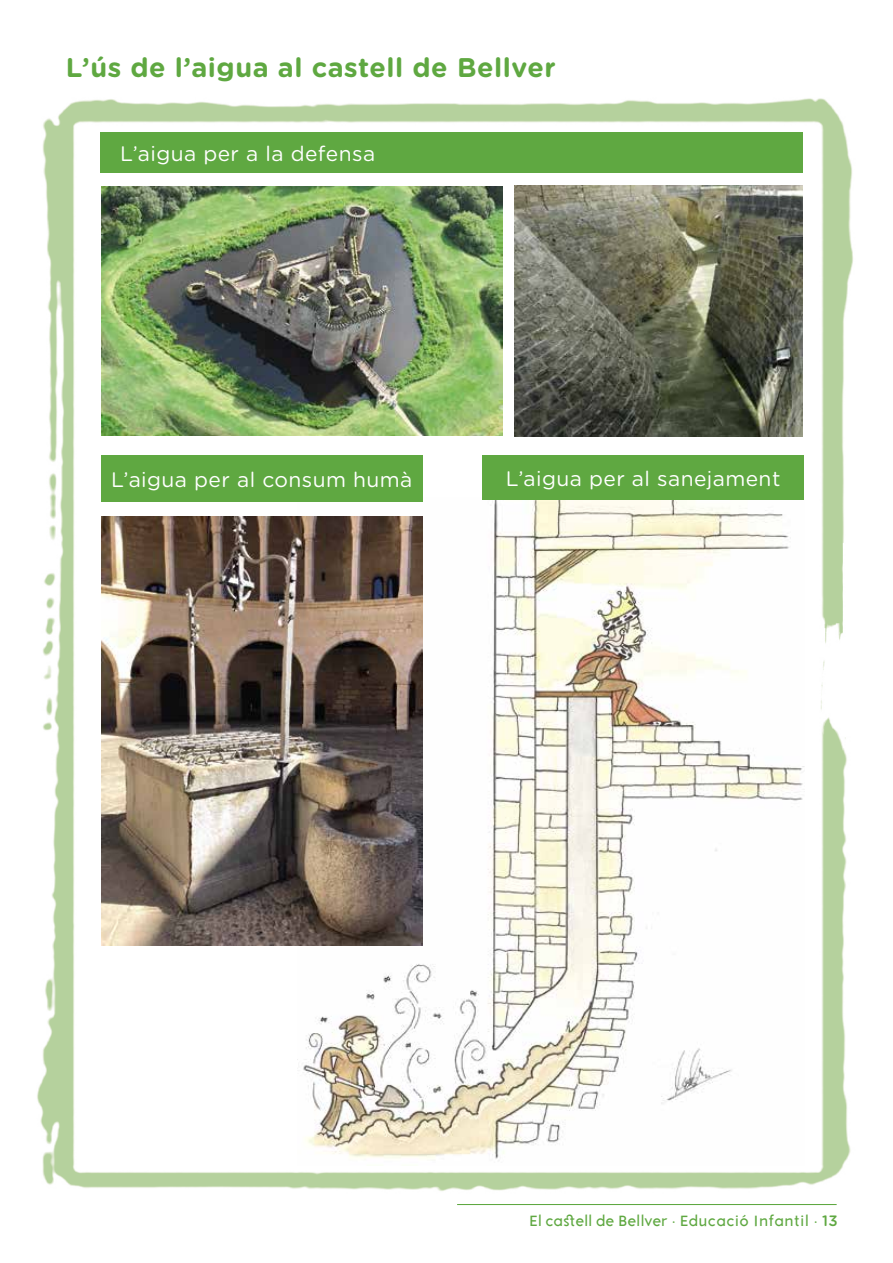
<style>
.page{position:relative;width:893px;height:1263px;background:#fff}
.page>*{position:absolute;margin:0;border:0;box-sizing:border-box;transform-origin:0 0}
.t1{font:700 27px "Gotham Rounded";letter-spacing:.02em;color:#5fa841}
.t2{font:21px "Gotham Rounded";letter-spacing:.02em;color:#fff}
.t3{font:15px "Aron Grotesque";letter-spacing:.03em;color:#5fa841}
.s1{font-family:"Gotham Rounded";font-weight:500}
</style>
<div class="page">
<hr style="left:457px;top:1204px;width:380px;height:1px;background:#5fa841">
<img style="left:37px;top:98px;width:816px;height:1093px">
<img style="left:298px;top:497px;width:506px;height:668px">
<img style="left:101px;top:186px;width:402px;height:250px">
<img style="left:514px;top:186px;width:288px;height:250px">
<div style="left:483px;top:455px;width:321px;height:45px;background:#5fa841"></div>
<div style="left:101px;top:455px;width:321px;height:47px;background:#5fa841"></div>
<div style="left:100px;top:133px;width:703px;height:40px;background:#5fa841"></div>
<img style="left:101px;top:517px;width:322px;height:428px">
<p class="t1" style="left:66px;top:48px;width:491px">L’ús de l’aigua al castell de Bellver</p>
<p class="t2" style="left:120px;top:139px;width:257px">L’aigua per a la defensa</p>
<p class="t2" style="left:111px;top:465px;width:303px">L’aigua per al consum humà</p>
<p class="t2" style="left:506px;top:464px;width:276px">L’aigua per al sanejament</p>
<p class="t3" style="left:529px;top:1212px;width:310px">El castell de Bellver · Educació Infantil · <span class="s1">13</span></p>
</div>
